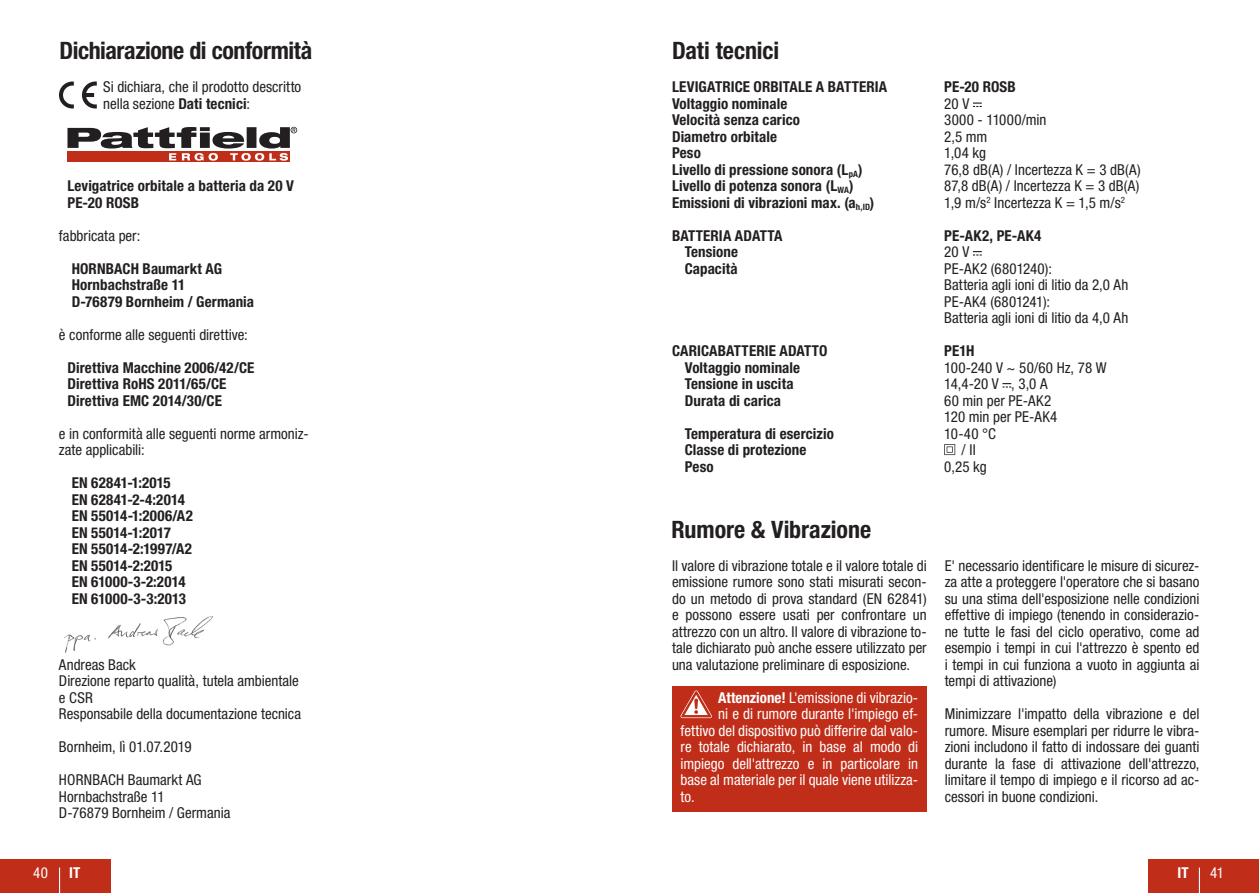
<style>
.page{position:relative;width:1259px;height:893px;background:#fff}
.page>*{position:absolute;margin:0;border:0;box-sizing:border-box;transform-origin:0 0}
.Heading_IT{font:700 condensed 24px "Helvetica Neue LTW1 G";letter-spacing:-.01em;color:#231f20}
.t1{font:condensed 15px/16.5px "Helvetica Neue LTW1 G";color:#231f20}
.t2{font:700 condensed 15px/16.5px "Helvetica Neue LTW1 G";letter-spacing:.005em;color:#231f20}
.t3{font:condensed 15px "Helvetica Neue LTW1 G";color:#fff}
.t4{font:700 condensed 15px "Helvetica Neue LTW1 G";color:#fff}
.s1{font-weight:700}
</style>
<div class="page">
<div style="left:0;top:859px;width:111px;height:34px;background:#c02d19"></div>
<svg style="left:59px;top:868px;width:1px;height:25px"></svg>
<div style="left:1148px;top:859px;width:111px;height:34px;background:#c02d19"></div>
<hr style="left:1198px;top:868px;width:2px;height:25px;background:#fff">
<svg style="left:59px;top:82px;width:15px;height:27px"></svg>
<svg style="left:82px;top:82px;width:15px;height:27px"></svg>
<div style="left:67px;top:151px;width:223px;height:11px;background:#c02d19"></div>
<svg style="left:67px;top:127px;width:230px;height:34px"></svg>
<img style="left:64px;top:616px;width:149px;height:37px">
<svg style="left:973px;top:103px;width:8px;height:4px"></svg>
<svg style="left:973px;top:251px;width:8px;height:5px"></svg>
<svg style="left:1002px;top:383px;width:9px;height:5px"></svg>
<svg style="left:944px;top:444px;width:11px;height:11px"></svg>
<div style="left:672px;top:686px;width:254px;height:125px;background:#c02d19"></div>
<svg style="left:680px;top:690px;width:32px;height:28px"></svg>
<p class="Heading_IT" style="left:60px;top:36px;width:254px">Dichiarazione di conformità</p>
<p class="t1" style="left:103px;top:79px;width:199px">Si dichiara, che il prodotto descritto nella sezione <span class="s1">Dati tecnici</span>:</p>
<p class="t2" style="left:67px;top:178px;width:228px">Levigatrice orbitale a batteria da 20 V<br>PE‑20 ROSB</p>
<p class="t1" style="left:59px;top:227px;width:83px">fabbricata per:</p>
<p class="t2" style="left:72px;top:260px;width:184px">HORNBACH Baumarkt AG<br>Hornbachstraße 11<br>D-76879 Bornheim / Germania</p>
<p class="t1" style="left:59px;top:326px;width:190px">è conforme alle seguenti direttive:</p>
<p class="t2" style="left:67px;top:359px;width:188px">Direttiva Macchine 2006/42/CE<br>Direttiva RoHS 2011/65/CE<br>Direttiva EMC 2014/30/CE</p>
<p class="t1" style="left:59px;top:425px;width:251px">e in conformità alle seguenti norme armoniz&shy;zate applicabili:</p>
<p class="t2" style="left:72px;top:475px;width:123px">EN 62841-1:2015<br>EN 62841-2-4:2014<br>EN 55014-1:2006/A2<br>EN 55014-1:2017<br>EN 55014-2:1997/A2<br>EN 55014-2:2015<br>EN 61000-3-2:2014<br>EN 61000-3-3:2013</p>
<p class="t1" style="left:59px;top:656px;width:244px">Andreas Back<br>Direzione reparto qualità, tutela ambientale e CSR<br>Responsabile della documentazione tecnica</p>
<p class="t1" style="left:59px;top:739px;width:134px">Bornheim, lì 01.07.2019</p>
<p class="t1" style="left:59px;top:772px;width:173px">HORNBACH Baumarkt AG<br>Hornbachstraße 11<br>D-76879 Bornheim / Germania</p>
<p class="Heading_IT" style="left:672px;top:36px;width:109px">Dati tecnici</p>
<p class="t2" style="left:672px;top:79px;width:217px">LEVIGATRICE ORBITALE A BATTERIA</p>
<p class="t2" style="left:944px;top:79px;width:73px">PE‑20 ROSB</p>
<p class="t2" style="left:672px;top:95px;width:117px">Voltaggio nominale</p>
<p class="t1" style="left:944px;top:95px;width:27px">20 V</p>
<p class="t2" style="left:672px;top:112px;width:129px">Velocità senza carico</p>
<p class="t1" style="left:944px;top:112px;width:104px">3000 - 11000/min</p>
<p class="t2" style="left:672px;top:128px;width:107px">Diametro orbitale</p>
<p class="t1" style="left:944px;top:128px;width:45px">2,5 mm</p>
<p class="t2" style="left:672px;top:145px;width:30px">Peso</p>
<p class="t1" style="left:944px;top:145px;width:43px">1,04 kg</p>
<p class="t2" style="left:672px;top:161px;width:192px">Livello di pressione sonora (L<sub>pA</sub>)</p>
<p class="t1" style="left:944px;top:161px;width:198px">76,8 dB(A) / Incertezza K = 3 dB(A)</p>
<p class="t2" style="left:672px;top:178px;width:183px">Livello di potenza sonora (L<sub>WA</sub>)</p>
<p class="t1" style="left:944px;top:178px;width:197px">87,8 dB(A) / Incertezza K = 3 dB(A)</p>
<p class="t2" style="left:672px;top:194px;width:204px">Emissioni di vibrazioni max. (a<sub>h,ID</sub>)</p>
<p class="t1" style="left:944px;top:194px;width:182px">1,9 m/s<sup>2</sup> Incertezza K = 1,5 m/s<sup>2</sup></p>
<p class="t2" style="left:672px;top:227px;width:112px">BATTERIA ADATTA</p>
<p class="t2" style="left:944px;top:227px;width:98px">PE-AK2, PE-AK4</p>
<p class="t2" style="left:685px;top:244px;width:55px">Tensione</p>
<p class="t1" style="left:944px;top:244px;width:27px">20 V</p>
<p class="t2" style="left:685px;top:260px;width:54px">Capacità</p>
<p class="t1" style="left:944px;top:260px;width:186px">PE-AK2 (6801240):<br>Batteria agli ioni di litio da 2,0 Ah</p>
<p class="t1" style="left:944px;top:293px;width:186px">PE-AK4 (6801241):<br>Batteria agli ioni di litio da 4,0 Ah</p>
<p class="t2" style="left:672px;top:343px;width:157px">CARICABATTERIE ADATTO</p>
<p class="t2" style="left:944px;top:343px;width:32px">PE1H</p>
<p class="t2" style="left:685px;top:359px;width:117px">Voltaggio nominale</p>
<p class="t1" style="left:944px;top:359px;width:164px">100-240 V ~ 50/60 Hz, 78 W</p>
<p class="t2" style="left:685px;top:376px;width:110px">Tensione in uscita</p>
<p class="t1" style="left:944px;top:376px;width:105px">14,4-20 V , 3,0 A</p>
<p class="t2" style="left:685px;top:392px;width:98px">Durata di carica</p>
<p class="t1" style="left:944px;top:392px;width:109px">60 min per PE-AK2</p>
<p class="t1" style="left:944px;top:409px;width:114px">120 min per PE-AK4</p>
<p class="t2" style="left:685px;top:425px;width:151px">Temperatura di esercizio</p>
<p class="t1" style="left:944px;top:425px;width:53px">10-40 °C</p>
<p class="t2" style="left:685px;top:442px;width:123px">Classe di protezione</p>
<p class="t1" style="left:961px;top:442px;width:16px">/ II</p>
<p class="t2" style="left:685px;top:458px;width:30px">Peso</p>
<p class="t1" style="left:944px;top:458px;width:44px">0,25 kg</p>
<p class="Heading_IT" style="left:671px;top:515px;width:201px">Rumore &amp; Vibrazione</p>
<p class="t1" style="left:672px;top:557px;width:256px;text-align:justify">Il valore di vibrazione totale e il valore totale di emissione rumore sono stati misurati secon&shy;do un metodo di prova standard (EN 62841) e possono essere usati per confrontare un attrezzo con un altro. Il valore di vibrazione to&shy;tale dichiarato può anche essere utilizzato per una valutazione preliminare di esposizione.</p>
<p class="t3" style="left:718px;top:688px;width:201px"><span class="s1">Attenzione!</span> L'emissione di vibrazio-</p>
<p class="t3" style="left:718px;top:705px;width:201px">ni e di rumore durante l'impiego ef-</p>
<p class="t3" style="left:680px;top:721px;width:239px">fettivo del dispositivo può differire dal valo-</p>
<p class="t3" style="left:680px;top:738px;width:239px">re totale dichiarato, in base al modo di</p>
<p class="t3" style="left:680px;top:754px;width:239px">impiego dell'attrezzo e in particolare in</p>
<p class="t3" style="left:680px;top:771px;width:239px">base al materiale per il quale viene utilizza-</p>
<p class="t3" style="left:680px;top:787px;width:16px">to.</p>
<p class="t1" style="left:944px;top:557px;width:256px;text-align:justify">E' necessario identificare le misure di sicurez&shy;za atte a proteggere l'operatore che si basano su una stima dell'esposizione nelle condizioni effettive di impiego (tenendo in considerazio&shy;ne tutte le fasi del ciclo operativo, come ad esempio i tempi in cui l'attrezzo è spento ed i tempi in cui funziona a vuoto in aggiunta ai tempi di attivazione)</p>
<p class="t1" style="left:944px;top:706px;width:256px;text-align:justify">Minimizzare l'impatto della vibrazione e del rumore. Misure esemplari per ridurre le vibra&shy;zioni includono il fatto di indossare dei guanti durante la fase di attivazione dell'attrezzo, limitare il tempo di impiego e il ricorso ad ac&shy;cessori in buone condizioni.</p>
<p class="t3" style="left:33px;top:864px;width:16px">40</p>
<p class="t4" style="left:69px;top:864px;width:13px">IT</p>
<p class="t4" style="left:1177px;top:864px;width:13px">IT</p>
<p class="t3" style="left:1210px;top:864px;width:15px">41</p>
</div>
